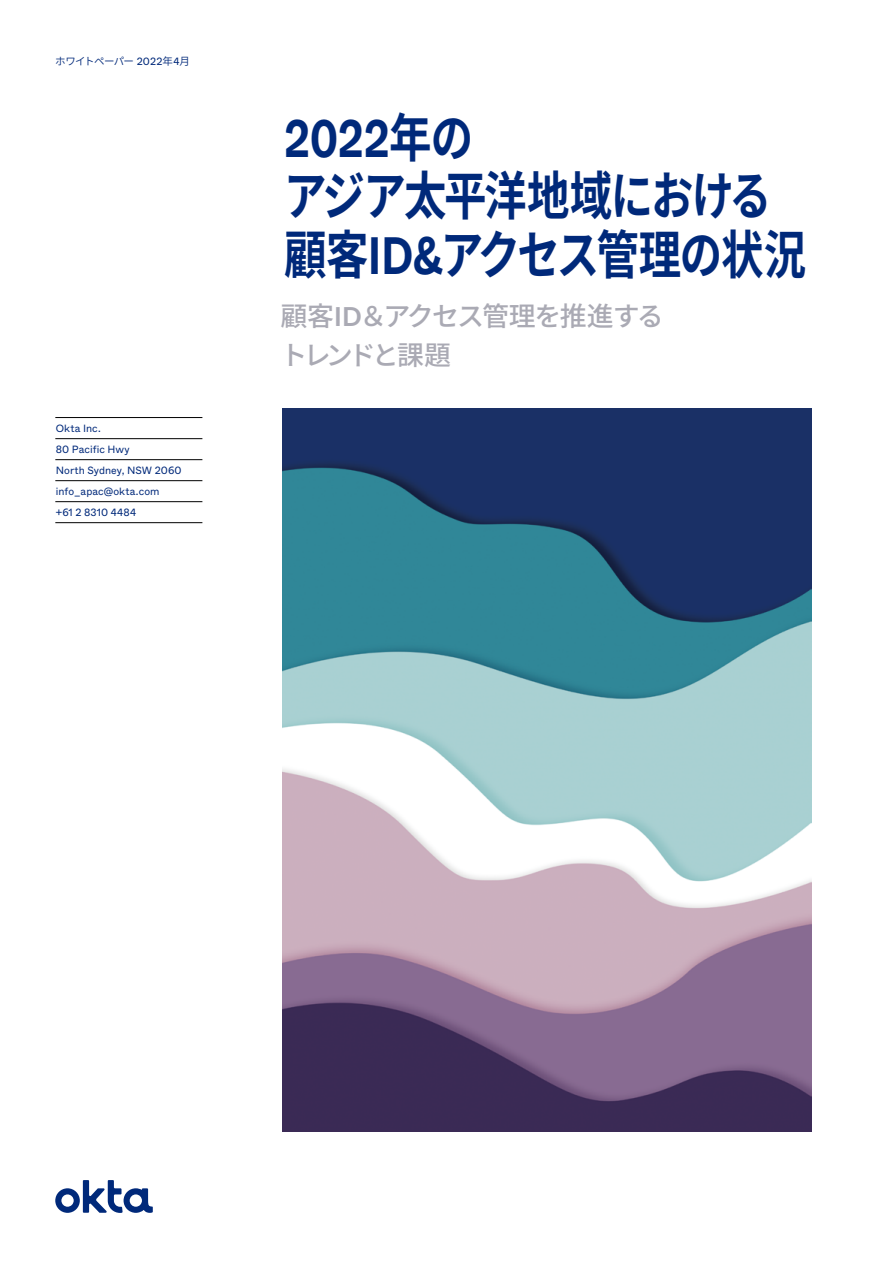
<style>
.page{position:relative;width:893px;height:1263px;background:#fff}
.page>*{position:absolute;margin:0;border:0;box-sizing:border-box;transform-origin:0 0}
.t1{font:700 52.5px/58.5px "Noto Sans CJ Kjp";letter-spacing:-.04em;color:#00297a;scale:.81 1}
.t2{font:700 52.5px "ABC Whyte";color:#00297a;scale:.81 1}
.t3{font:500 27px/39px "Noto Sans CJ Kjp";letter-spacing:-.075em;color:#aaaab4}
.t4{font:10.5px/21px "ABC Whyte";letter-spacing:.01em;color:#00297a}
.t5{font:600 10.5px "Noto Sans CJ Kjp";letter-spacing:-.06em;color:#00297a}
.s1{font-family:"ABC Whyte";font-weight:400}
.s2{font-family:"Noto Sans CJ Kjp"}
.s3{font-family:"ABC Whyte"}
</style>
<div class="page">
<svg style="left:55px;top:1180px;width:98px;height:33px"></svg>
<hr style="left:55px;top:438px;width:147px;height:1px;background:#000">
<hr style="left:55px;top:417px;width:147px;height:1px;background:#000">
<hr style="left:55px;top:459px;width:147px;height:1px;background:#000">
<hr style="left:55px;top:480px;width:147px;height:1px;background:#000">
<hr style="left:55px;top:501px;width:147px;height:1px;background:#000">
<hr style="left:55px;top:522px;width:147px;height:1px;background:#000">
<img style="left:283px;top:409px;width:529px;height:722px">
<p class="t5" style="left:55px;top:55px;width:136px">ホワイトペーパー <span class="s1">2022</span>年月<span class="s1">4</span></p>
<p class="t4" style="left:56px;top:418px;width:127px">Okta Inc.<br>80 Pacific Hwy<br>North Sydney, NSW 2060 info_apac@okta.com<br>+61 2 8310 4484</p>
<h1 class="t2" style="left:284px;top:97px;width:235px">2022<span class="s2">年の</span></h1>
<h1 class="t1" style="left:284px;top:168px;width:646px">アジア太平洋地域における顧客<span class="s3">ID&amp;</span>アクセス管理の状況</h1>
<h2 class="t3" style="left:280px;top:297px;width:385px">顧客<span class="s3">ID</span>＆アクセス管理を推進するトレンドと課題</h2>
</div>
